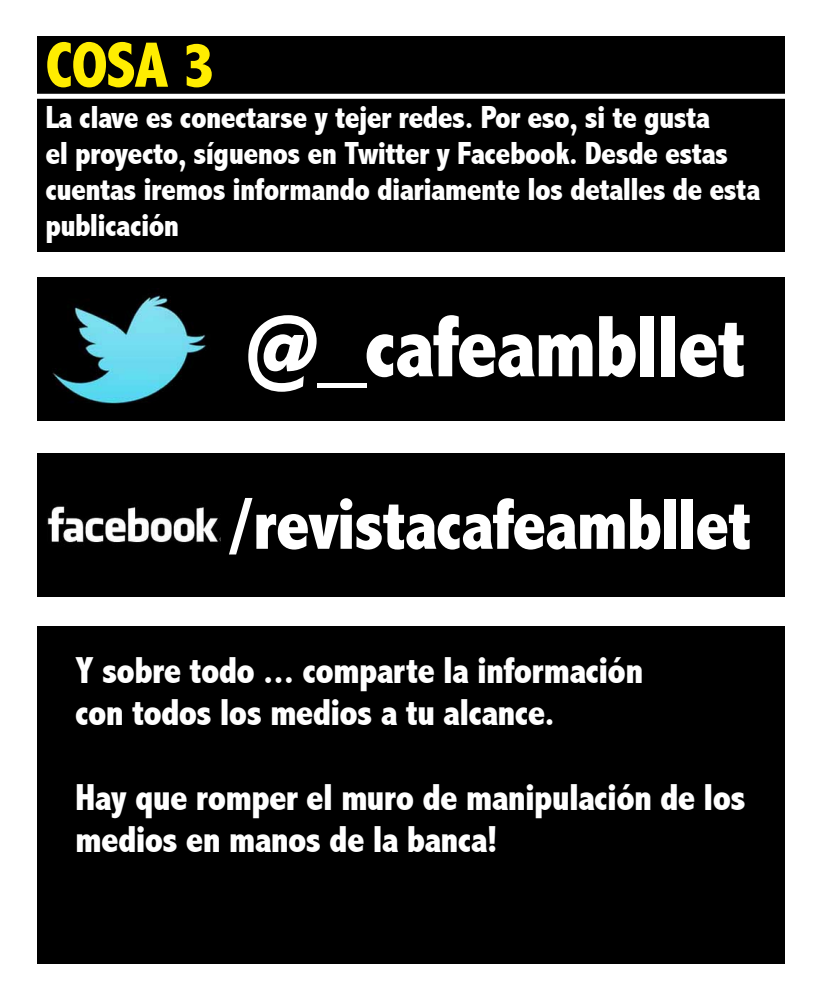
<style>
.page{position:relative;width:820px;height:1007px;background:#fff}
.page>*{position:absolute;margin:0;border:0;box-sizing:border-box;transform-origin:0 0}
.t1{font:800 condensed 88.2px "Abadi";letter-spacing:-.02em;color:#fff}
.t2{font:800 condensed 73px "Abadi";letter-spacing:-.02em;color:#fff}
.t3{font:800 condensed 64.7px "Abadi";color:#ffed00}
.t4{font:800 condensed 37.6px/42.3px "Abadi";letter-spacing:-.02em;color:#fff}
.t5{font:800 condensed 32px/36px "Abadi";letter-spacing:-.02em;color:#fff}
</style>
<div class="page">
<div style="left:37px;top:36px;width:748px;height:215px;background:#000"></div>
<div style="left:37px;top:626px;width:748px;height:337px;background:#000"></div>
<div style="left:37px;top:277px;width:748px;height:143px;background:#000"></div>
<div style="left:37px;top:453px;width:748px;height:143px;background:#000"></div>
<div style="left:27px;top:94px;width:765px;height:5px;background:#fff"></div>
<img style="left:52px;top:295px;width:154px;height:109px">
<img style="left:47px;top:506px;width:173px;height:37px">
<h3 class="t3" style="left:45px;top:28px;width:171px">COSA 3</h3>
<p class="t5" style="left:45px;top:99px;width:716px">La clave es conectarse y tejer redes. Por eso, si te gusta<br>el proyecto, síguenos en Twitter y Facebook. Desde estas cuentas iremos informando diariamente los detalles de esta publicación</p>
<h1 class="t1" style="left:245px;top:295px;width:501px">@_cafeambllet</h1>
<h2 class="t2" style="left:227px;top:482px;width:526px">/revistacafeambllet</h2>
<p class="t4" style="left:75px;top:649px;width:569px">Y sobre todo ... comparte la información con todos los medios a tu alcance.</p>
<p class="t4" style="left:75px;top:775px;width:671px">Hay que romper el muro de manipulación de los medios en manos de la banca!</p>
</div>
